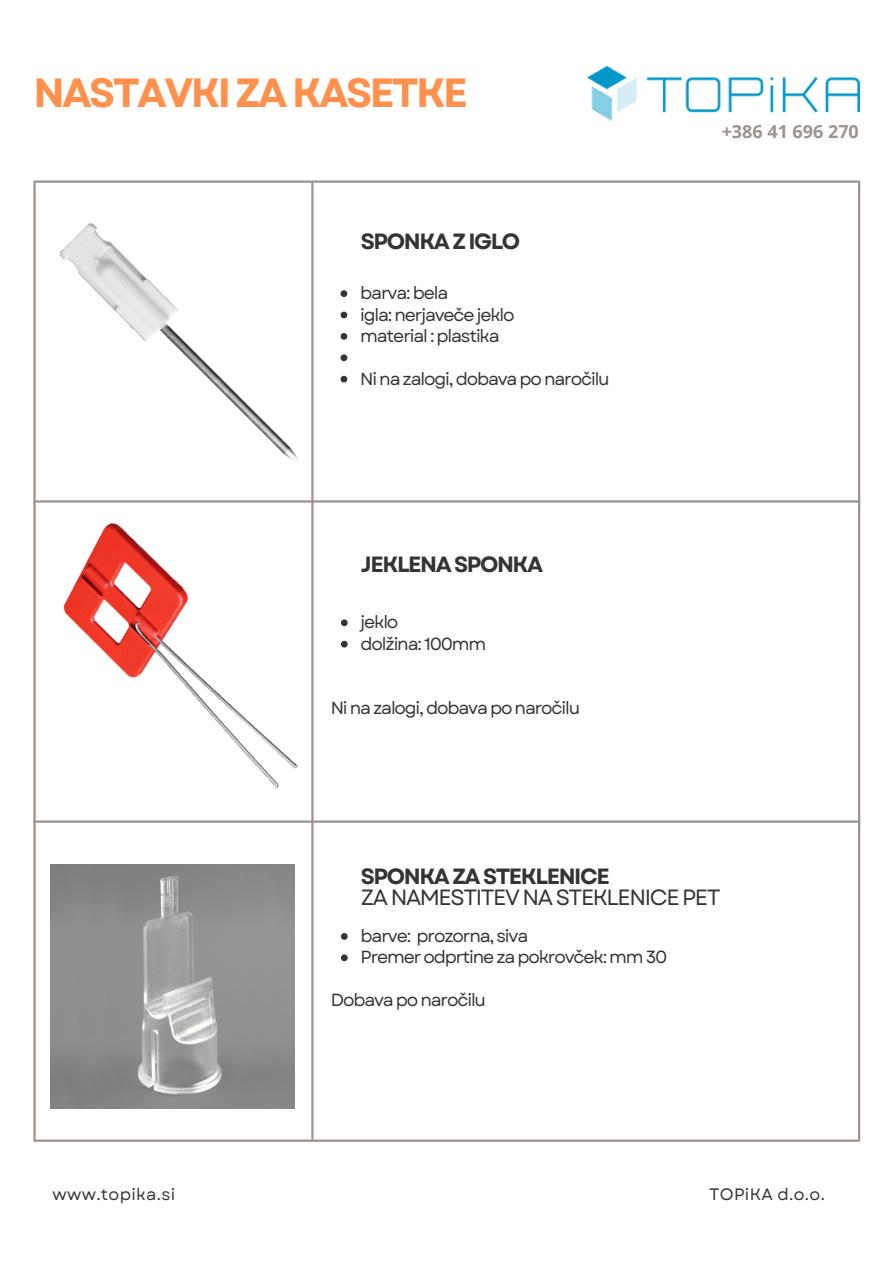
<style>
.page{position:relative;width:894px;height:1264px;background:#fff}
.page>*{position:absolute;margin:0;border:0;box-sizing:border-box;transform-origin:0 0}
.t1{font:700 40.8px "Garet";letter-spacing:-.065em;color:#ff914d}
.t2{font:22.05px/21.3px "Garet";letter-spacing:-.065em;color:#343434}
.t3{font:700 22.05px "Garet";letter-spacing:-.065em;color:#343434}
.t4{font:700 18px "Open Sans";color:#9d938e}
.t5{font:17.55px "Garet";letter-spacing:-.065em;color:#343434}
.t6{font:16.5px "Garet";letter-spacing:.02em;color:#343434}
.s1{font-weight:700}
</style>
<div class="page">
<hr style="left:33px;top:180px;width:827px;height:3px;background:#9d938e">
<hr style="left:33px;top:1139px;width:827px;height:2px;background:#9d938e">
<hr style="left:33px;top:820px;width:827px;height:2px;background:#9d938e">
<hr style="left:33px;top:500px;width:827px;height:2px;background:#9d938e">
<hr style="left:311px;top:183px;width:2px;height:956px;background:#9d938e">
<hr style="left:857px;top:182px;width:3px;height:957px;background:#9d938e">
<hr style="left:33px;top:183px;width:3px;height:956px;background:#9d938e">
<img style="left:587px;top:66px;width:272px;height:54px">
<img style="left:33px;top:195px;width:308px;height:307px">
<img style="left:63px;top:515px;width:249px;height:283px">
<img style="left:50px;top:864px;width:244px;height:244px">
<svg style="left:340px;top:290px;width:7px;height:7px"></svg>
<svg style="left:340px;top:311px;width:7px;height:7px"></svg>
<svg style="left:340px;top:333px;width:7px;height:7px"></svg>
<svg style="left:340px;top:354px;width:7px;height:7px"></svg>
<svg style="left:340px;top:376px;width:7px;height:6px"></svg>
<svg style="left:341px;top:619px;width:6px;height:7px"></svg>
<svg style="left:341px;top:641px;width:6px;height:6px"></svg>
<svg style="left:341px;top:933px;width:6px;height:6px"></svg>
<svg style="left:341px;top:954px;width:6px;height:7px"></svg>
<h2 class="t1" style="left:33px;top:63px;width:436px">NASTAVKI ZA KASETKE</h2>
<p class="t3" style="left:361px;top:225px;width:161px">SPONKA Z IGLO</p>
<p class="t5" style="left:360px;top:280px;width:89px">barva: bela</p>
<p class="t5" style="left:360px;top:302px;width:156px">igla: nerjaveče jeklo</p>
<h2 class="t5" style="left:360px;top:323px;width:141px">material : plastika</h2>
<p class="t5" style="left:360px;top:366px;width:251px">Ni na zalogi, dobava po naročilu</p>
<p class="t3" style="left:361px;top:549px;width:184px">JEKLENA SPONKA</p>
<p class="t5" style="left:360px;top:609px;width:39px">jeklo</p>
<h3 class="t5" style="left:360px;top:631px;width:127px">dolžina: 100mm</h3>
<p class="t5" style="left:331px;top:695px;width:251px">Ni na zalogi, dobava po naročilu</p>
<p class="t4" style="left:721px;top:119px;width:139px">+386 41 696 270</p>
<p class="t2" style="left:361px;top:865px;width:361px"><span class="s1">SPONKA ZA STEKLENICE<br></span>ZA NAMESTITEV NA STEKLENICE PET</p>
<p class="t5" style="left:360px;top:923px;width:169px">barve: prozorna, siva</p>
<p class="t5" style="left:360px;top:944px;width:308px">Premer odprtine za pokrovček: mm 30</p>
<p class="t5" style="left:331px;top:987px;width:157px">Dobava po naročilu</p>
<p class="t6" style="left:52px;top:1182px;width:124px">www.topika.si</p>
<p class="t6" style="left:709px;top:1182px;width:117px">TOPiKA d.o.o.</p>
</div>
